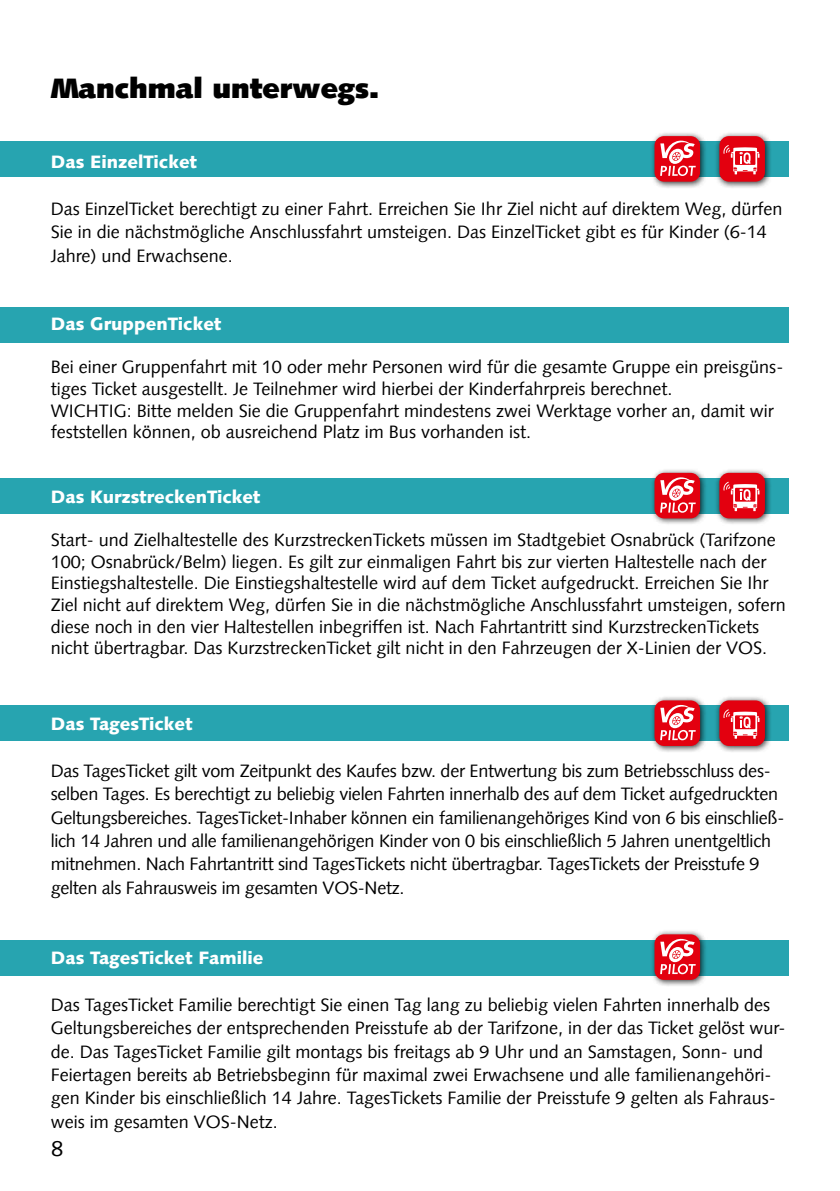
<style>
.page{position:relative;width:840px;height:1191px;background:#fff}
.page>*{position:absolute;margin:0;border:0;box-sizing:border-box;transform-origin:0 0}
.t1{font:900 28px "Syntax LT Std";letter-spacing:.005em;color:#000}
.t2{font:22px "Syntax Com";color:#000}
.t3{font:18px/23.4px "Syntax Com";color:#000}
.t4{font:900 18px "Syntax Com";color:#fff}
</style>
<div class="page">
<div style="left:0;top:940px;width:787px;height:35px;background:#27a4b0"></div>
<div style="left:0;top:706px;width:787px;height:35px;background:#27a4b0"></div>
<div style="left:0;top:307px;width:787px;height:35px;background:#27a4b0"></div>
<div style="left:0;top:478px;width:787px;height:36px;background:#27a4b0"></div>
<div style="left:0;top:142px;width:787px;height:35px;background:#27a4b0"></div>
<div style="left:714px;top:131px;width:57px;height:58px;background:#000;opacity:.75"></div>
<div style="left:719px;top:136px;width:45px;height:46px;background:#e3000f;border-radius:10px"></div>
<div style="left:649px;top:131px;width:58px;height:58px;background:#000;opacity:.75"></div>
<div style="left:654px;top:136px;width:45px;height:46px;background:#e3000f;border-radius:10px"></div>
<svg style="left:723px;top:145px;width:36px;height:29px"></svg>
<svg style="left:660px;top:140px;width:35px;height:36px"></svg>
<div style="left:714px;top:468px;width:57px;height:57px;background:#000;opacity:.75"></div>
<div style="left:719px;top:473px;width:45px;height:45px;background:#e3000f;border-radius:10px"></div>
<div style="left:649px;top:468px;width:58px;height:57px;background:#000;opacity:.75"></div>
<div style="left:654px;top:473px;width:45px;height:45px;background:#e3000f;border-radius:10px"></div>
<svg style="left:723px;top:481px;width:36px;height:30px"></svg>
<svg style="left:660px;top:477px;width:35px;height:36px"></svg>
<div style="left:714px;top:695px;width:57px;height:58px;background:#000;opacity:.75"></div>
<div style="left:719px;top:700px;width:45px;height:46px;background:#e3000f;border-radius:10px"></div>
<div style="left:649px;top:695px;width:58px;height:58px;background:#000;opacity:.75"></div>
<div style="left:654px;top:700px;width:45px;height:46px;background:#e3000f;border-radius:10px"></div>
<svg style="left:723px;top:709px;width:36px;height:29px"></svg>
<svg style="left:660px;top:704px;width:35px;height:36px"></svg>
<div style="left:649px;top:929px;width:58px;height:58px;background:#000;opacity:.75"></div>
<div style="left:654px;top:934px;width:45px;height:46px;background:#e3000f;border-radius:10px"></div>
<svg style="left:660px;top:938px;width:35px;height:36px"></svg>
<h1 class="t1" style="left:51px;top:71px;width:329px">Manchmal unterwegs.</h1>
<p class="t4" style="left:51px;top:151px;width:148px">Das EinzelTicket</p>
<p class="t3" style="left:51px;top:197px;width:733px">Das EinzelTicket berechtigt zu einer Fahrt. Erreichen Sie Ihr Ziel nicht auf direktem Weg, dürfen<br>Sie in die nächstmögliche Anschlussfahrt umsteigen. Das EinzelTicket gibt es für Kinder (6-14<br>Jahre) und Erwachsene.</p>
<p class="t4" style="left:51px;top:313px;width:172px">Das GruppenTicket</p>
<p class="t3" style="left:51px;top:356px;width:733px;line-height:21.6px">Bei einer Gruppenfahrt mit 10 oder mehr Personen wird für die gesamte Gruppe ein preisgüns&shy;tiges Ticket ausgestellt. Je Teilnehmer wird hierbei der Kinderfahrpreis berechnet.<br>WICHTIG: Bitte melden Sie die Gruppenfahrt mindestens zwei Werktage vorher an, damit wir feststellen können, ob ausreichend Platz im Bus vorhanden ist.</p>
<p class="t4" style="left:51px;top:486px;width:211px">Das KurzstreckenTicket</p>
<p class="t3" style="left:51px;top:529px;width:736px;line-height:21.6px">Start- und Zielhaltestelle des KurzstreckenTickets müssen im Stadtgebiet Osnabrück (Tarifzone 100; Osnabrück/Belm) liegen. Es gilt zur einmaligen Fahrt bis zur vierten Haltestelle nach der Einstiegshaltestelle. Die Einstiegshaltestelle wird auf dem Ticket aufgedruckt. Erreichen Sie Ihr Ziel nicht auf direktem Weg, dürfen Sie in die nächstmögliche Anschlussfahrt umsteigen, sofern diese noch in den vier Haltestellen inbegriffen ist. Nach Fahrtantritt sind KurzstreckenTickets nicht übertragbar. Das KurzstreckenTicket gilt nicht in den Fahrzeugen der X-Linien der VOS.</p>
<p class="t4" style="left:51px;top:713px;width:143px">Das TagesTicket</p>
<p class="t3" style="left:51px;top:759px;width:734px">Das TagesTicket gilt vom Zeitpunkt des Kaufes bzw. der Entwertung bis zum Betriebsschluss des&shy;selben Tages. Es berechtigt zu beliebig vielen Fahrten innerhalb des auf dem Ticket aufgedruckten Geltungsbereiches. TagesTicket-Inhaber können ein familienangehöriges Kind von 6 bis einschließ&shy;lich 14 Jahren und alle familienangehörigen Kinder von 0 bis einschließlich 5 Jahren unentgeltlich mitnehmen. Nach Fahrtantritt sind TagesTickets nicht übertragbar. TagesTickets der Preisstufe 9 gelten als Fahrausweis im gesamten VOS-Netz.</p>
<p class="t4" style="left:51px;top:947px;width:214px">Das TagesTicket Familie</p>
<p class="t3" style="left:51px;top:993px;width:736px">Das TagesTicket Familie berechtigt Sie einen Tag lang zu beliebig vielen Fahrten innerhalb des Geltungsbereiches der entsprechenden Preisstufe ab der Tarifzone, in der das Ticket gelöst wur&shy;de. Das TagesTicket Familie gilt montags bis freitags ab 9 Uhr und an Samstagen, Sonn- und Feiertagen bereits ab Betriebsbeginn für maximal zwei Erwachsene und alle familienangehöri&shy;gen Kinder bis einschließlich 14 Jahre. TagesTickets Familie der Preisstufe 9 gelten als Fahraus&shy;weis im gesamten VOS-Netz.</p>
<p class="t2" style="left:51px;top:1135px;width:14px">8</p>
</div>
